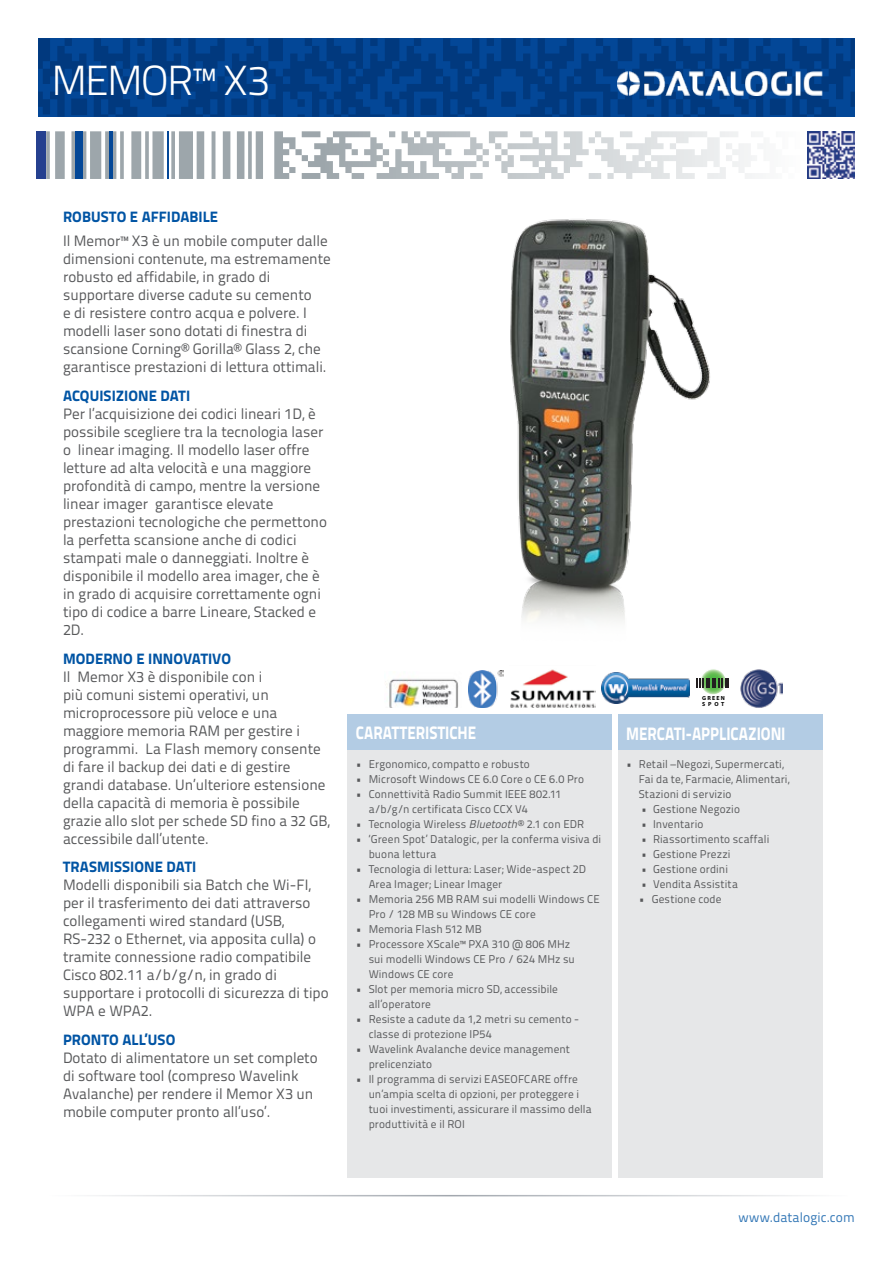
<style>
.page{position:relative;width:893px;height:1263px;background:#fff}
.page>*{position:absolute;margin:0;border:0;box-sizing:border-box;transform-origin:0 0}
.t1{font:300 42px "Titillium Text 22 L";letter-spacing:-.035em;color:#fff}
.t2{font:800 18px "Titillium Text 22 L";letter-spacing:-.005em;color:#fff;scale:.85 1}
.t3{font:15px/18px "Titillium Text 22 L";color:#58595b}
.t4{font:800 15px "Titillium Text 22 L";letter-spacing:.005em;color:#0054a4}
.t5{font:13.5px "Titillium Text 22 L";letter-spacing:.005em;color:#3377b6}
.t6{font:11.25px/15px "Titillium Text 22 L";letter-spacing:.01em;color:#58595b}
.t7{font:700 5.85px/5.8px "Myriad Pro";letter-spacing:.2em;color:#000}
.s1{font-family:"Titillium Text L";font-style:italic}
</style>
<div class="page">
<svg style="left:38px;top:38px;width:817px;height:79px;background:#023f89"></svg>
<svg style="left:302px;top:131px;width:453px;height:48px"></svg>
<hr style="left:167px;top:131px;width:2px;height:48px;background:#034797">
<div style="left:75px;top:131px;width:7px;height:48px;background:#034797"></div>
<hr style="left:109px;top:131px;width:4px;height:48px;background:#034797">
<div style="left:37px;top:131px;width:9px;height:48px;background:#25408f"></div>
<hr style="left:45px;top:1195px;width:803px;height:1px;background:#9da3aa">
<div style="left:348px;top:714px;width:264px;height:36px;background:#b3cce4"></div>
<div style="left:618px;top:714px;width:204px;height:36px;background:#b3cce4"></div>
<div style="left:348px;top:750px;width:264px;height:428px;background:#e6e7e8"></div>
<div style="left:618px;top:750px;width:204px;height:428px;background:#e6e7e8"></div>
<img style="left:618px;top:72px;width:204px;height:23px">
<img style="left:807px;top:131px;width:48px;height:48px">
<img style="left:510px;top:219px;width:200px;height:402px">
<img style="left:385px;top:678px;width:74px;height:29px">
<img style="left:469px;top:670px;width:34px;height:37px">
<svg style="left:700px;top:668px;width:26px;height:26px"></svg>
<svg style="left:697px;top:678px;width:7px;height:10px"></svg>
<hr style="left:706px;top:678px;width:4px;height:10px;background:#231f20">
<hr style="left:712px;top:678px;width:4px;height:10px;background:#231f20">
<svg style="left:718px;top:678px;width:5px;height:10px"></svg>
<hr style="left:725px;top:678px;width:4px;height:10px;background:#231f20">
<img style="left:602px;top:673px;width:88px;height:30px">
<img style="left:740px;top:669px;width:42px;height:39px">
<img style="left:510px;top:669px;width:86px;height:39px">
<h1 class="t1" style="left:51px;top:50px;width:220px">MEMOR™ X3</h1>
<p class="t4" style="left:63px;top:205px;width:157px">ROBUSTO E AFFIDABILE</p>
<p class="t3" style="left:63px;top:231px;width:269px">Il Memor™ X3 è un mobile computer dalle dimensioni contenute, ma estremamente robusto ed affidabile, in grado di supportare diverse cadute su cemento<br>e di resistere contro acqua e polvere. I modelli laser sono dotati di finestra di scansione Corning® Gorilla® Glass 2, che garantisce prestazioni di lettura ottimali.</p>
<p class="t4" style="left:63px;top:384px;width:129px">ACQUISIZIONE DATI</p>
<p class="t3" style="left:63px;top:404px;width:266px">Per l’acquisizione dei codici lineari 1D, è possibile scegliere tra la tecnologia laser o linear imaging. Il modello laser offre letture ad alta velocità e una maggiore profondità di campo, mentre la versione linear imager garantisce elevate prestazioni tecnologiche che permettono la perfetta scansione anche di codici stampati male o danneggiati. Inoltre è disponibile il modello area imager, che è in grado di acquisire correttamente ogni tipo di codice a barre Lineare, Stacked e 2D.</p>
<p class="t4" style="left:63px;top:647px;width:170px">MODERNO E INNOVATIVO</p>
<p class="t3" style="left:63px;top:667px;width:268px">Il Memor X3 è disponibile con i<br>più comuni sistemi operativi, un microprocessore più veloce e una maggiore memoria RAM per gestire i programmi. La Flash memory consente di fare il backup dei dati e di gestire grandi database. Un’ulteriore estensione della capacità di memoria è possibile grazie allo slot per schede SD fino a 32 GB, accessibile dall’utente.</p>
<p class="t4" style="left:63px;top:855px;width:135px">TRASMISSIONE DATI</p>
<p class="t3" style="left:63px;top:875px;width:267px">Modelli disponibili sia Batch che Wi-FI, per il trasferimento dei dati attraverso collegamenti wired standard (USB, RS-232 o Ethernet, via apposita culla) o tramite connessione radio compatibile Cisco 802.11 a/b/g/n, in grado di supportare i protocolli di sicurezza di tipo WPA e WPA2.</p>
<p class="t4" style="left:63px;top:1028px;width:114px">PRONTO ALL’USO</p>
<p class="t3" style="left:63px;top:1048px;width:256px">Dotato di alimentatore un set completo di software tool (compreso Wavelink Avalanche) per rendere il Memor X3 un mobile computer pronto all’uso’.</p>
<p class="t7" style="left:702px;top:695px;width:24px">GREEN<br>SPOT</p>
<p class="t2" style="left:356px;top:719px;width:143px">CARATTERISTICHE</p>
<p class="t2" style="left:626px;top:719px;width:189px">MERCATI-APPLICAZIONI</p>
<p class="t6" style="left:356px;top:756px;width:175px">• Ergonomico, compatto e robusto</p>
<p class="t6" style="left:356px;top:771px;width:230px">• Microsoft Windows CE 6.0 Core o CE 6.0 Pro</p>
<p class="t6" style="left:369px;top:786px;width:194px;text-indent:-13px">• Connettività Radio Summit IEEE 802.11 a/b/g/n certificata Cisco CCX V4</p>
<p class="t6" style="left:356px;top:816px;width:230px">• Tecnologia Wireless <span class="s1">Bluetooth</span>® 2.1 con EDR</p>
<p class="t6" style="left:369px;top:831px;width:234px;text-indent:-13px">• ‘Green Spot’ Datalogic, per la conferma visiva di buona lettura</p>
<p class="t6" style="left:369px;top:861px;width:219px;text-indent:-13px">• Tecnologia di lettura: Laser; Wide-aspect 2D<br>Area Imager; Linear Imager</p>
<p class="t6" style="left:369px;top:891px;width:232px;text-indent:-13px">• Memoria 256 MB RAM sui modelli Windows CE<br>Pro / 128 MB su Windows CE core</p>
<p class="t6" style="left:356px;top:921px;width:127px">• Memoria Flash 512 MB</p>
<p class="t6" style="left:369px;top:936px;width:208px;text-indent:-13px">• Processore XScale™ PXA 310 @ 806 MHz sui modelli Windows CE Pro / 624 MHz su<br>Windows CE core</p>
<p class="t6" style="left:369px;top:981px;width:191px;text-indent:-13px">• Slot per memoria micro SD, accessibile all’operatore</p>
<p class="t6" style="left:369px;top:1011px;width:212px;text-indent:-13px">• Resiste a cadute da 1,2 metri su cemento - classe di protezione IP54</p>
<p class="t6" style="left:369px;top:1041px;width:203px;text-indent:-13px">• Wavelink Avalanche device management prelicenziato</p>
<p class="t6" style="left:369px;top:1071px;width:224px;text-indent:-13px">• Il programma di servizi EASEOFCARE offre un’ampia scelta di opzioni, per proteggere i tuoi investimenti, assicurare il massimo della produttività e il ROI</p>
<p class="t6" style="left:639px;top:756px;width:152px;text-indent:-13px">• Retail –Negozi, Supermercati,<br>Fai da te, Farmacie, Alimentari,<br>Stazioni di servizio</p>
<p class="t6" style="left:641px;top:801px;width:100px">• Gestione Negozio</p>
<p class="t6" style="left:641px;top:816px;width:64px">• Inventario</p>
<p class="t6" style="left:641px;top:831px;width:130px">• Riassortimento scaffali</p>
<p class="t6" style="left:641px;top:846px;width:91px">• Gestione Prezzi</p>
<p class="t6" style="left:641px;top:861px;width:88px">• Gestione ordini</p>
<p class="t6" style="left:641px;top:876px;width:98px">• Vendita Assistita</p>
<p class="t6" style="left:639px;top:891px;width:84px">• Gestione code</p>
<p class="t5" style="left:738px;top:1207px;width:118px">www.datalogic.com</p>
</div>
